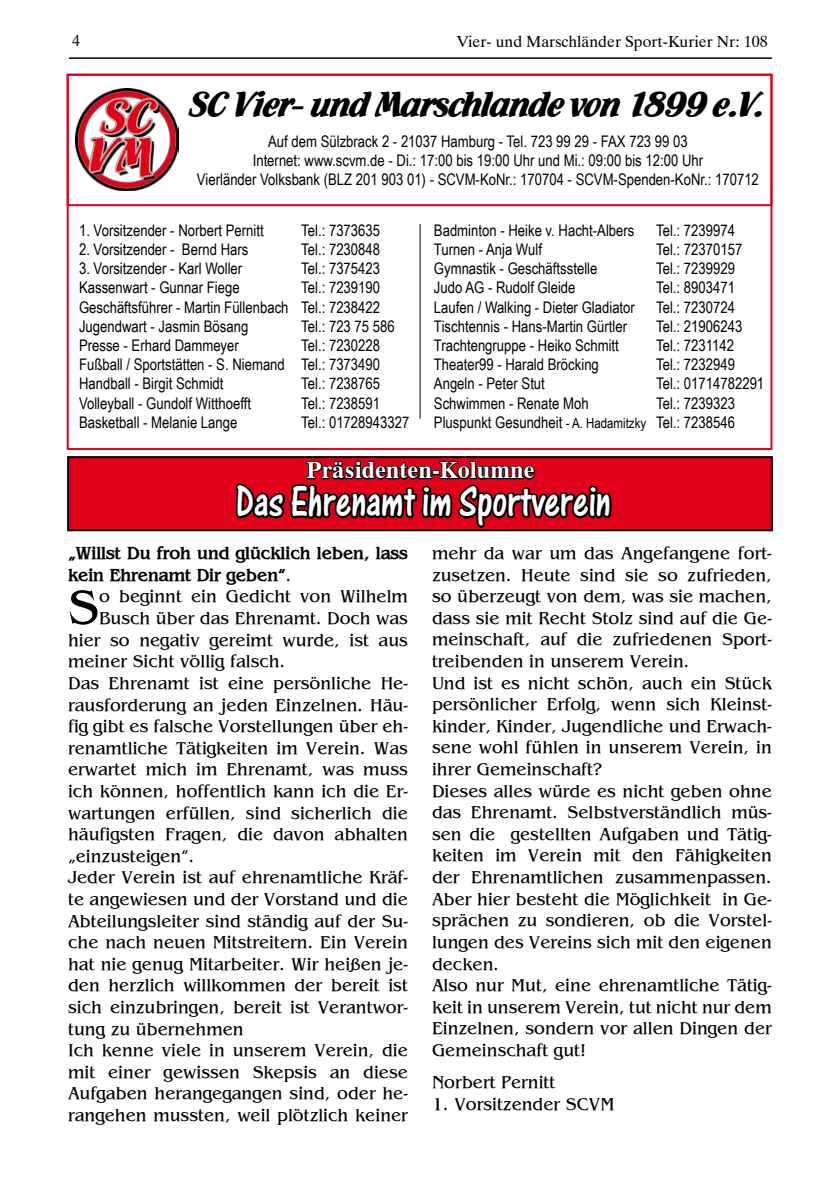
<style>
.page{position:relative;width:840px;height:1191px;background:#fff}
.page>*{position:absolute;margin:0;border:0;box-sizing:border-box;transform-origin:0 0}
.t1{font:51.4px "Bangle Normal";color:#000}
.t2{font:45.2px "One Stroke Script Let Plain";color:#fff;scale:.84 1}
.t3{font:38px "Flamenco D";letter-spacing:-.02em;color:#000}
.t4{font:700 24px "Dutch 801 BT";color:#fff}
.t5{font:18px/21.6px "Bangle Normal";color:#000}
.t6{font:700 18px/21.6px "Bangle";color:#000}
.t7{font:16px/19.2px "Arial Narrow";color:#000;text-align:justify}
.t8{font:16px "Dutch 801 BT";color:#000}
.s1{font-size:14px}
.s2{font-family:"Bangle Normal";font-weight:400}
</style>
<div class="page">
<hr style="left:69px;top:57px;width:702px;height:2px;background:#000">
<div style="left:68px;top:457px;width:703px;height:73px;background:#e1001a"></div>
<div style="left:67px;top:456px;width:705px;height:75px;border:2px solid #000"></div>
<div style="left:67px;top:74px;width:705px;height:132px;border:2px solid #e1001a"></div>
<img style="left:76px;top:88px;width:102px;height:103px">
<hr style="left:419px;top:224px;width:1px;height:195px;background:#000">
<svg style="left:234px;top:379px;width:379px;height:153px"></svg>
<p class="t8" style="left:72px;top:31px;width:9px">4</p>
<p class="t8" style="left:456px;top:32px;width:313px">Vier- und Marschländer Sport-Kurier Nr: 108</p>
<h3 class="t3" style="left:190px;top:82px;width:575px">SC Vier- und Marschlande von 1899 e.V.</h3>
<p class="t7" style="left:197px;top:131px;width:563px;text-align:center">Auf dem Sülzbrack 2 - 21037 Hamburg - Tel. 723 99 29 - FAX 723 99 03<br>Internet: www.scvm.de - Di.: 17:00 bis 19:00 Uhr und Mi.: 09:00 bis 12:00 Uhr<br>Vierländer Volksbank (BLZ 201 903 01) - SCVM-KoNr.: 170704 - SCVM-Spenden-KoNr.: 170712</p>
<p class="t7" style="left:79px;top:220px;width:186px">1. Vorsitzender - Norbert Pernitt</p>
<p class="t7" style="left:301px;top:220px;width:80px">Tel.: 7373635</p>
<p class="t7" style="left:79px;top:239px;width:171px">2. Vorsitzender - Bernd Hars</p>
<p class="t7" style="left:301px;top:239px;width:80px">Tel.: 7230848</p>
<p class="t7" style="left:79px;top:258px;width:165px">3. Vorsitzender - Karl Woller</p>
<p class="t7" style="left:301px;top:258px;width:80px">Tel.: 7375423</p>
<p class="t7" style="left:79px;top:277px;width:162px">Kassenwart - Gunnar Fiege</p>
<p class="t7" style="left:433px;top:220px;width:202px">Badminton - Heike v. Hacht-Albers</p>
<p class="t7" style="left:655px;top:220px;width:80px">Tel.: 7239974</p>
<p class="t7" style="left:433px;top:239px;width:109px">Turnen - Anja Wulf</p>
<p class="t7" style="left:655px;top:239px;width:88px">Tel.: 72370157</p>
<p class="t7" style="left:433px;top:258px;width:165px">Gymnastik - Geschäftsstelle</p>
<p class="t7" style="left:655px;top:258px;width:80px">Tel.: 7239929</p>
<p class="t7" style="left:433px;top:277px;width:143px">Judo AG - Rudolf Gleide</p>
<p class="t7" style="left:655px;top:277px;width:80px">Tel.: 8903471</p>
<p class="t7" style="left:433px;top:297px;width:202px">Laufen / Walking - Dieter Gladiator</p>
<p class="t7" style="left:655px;top:297px;width:80px">Tel.: 7230724</p>
<p class="t7" style="left:433px;top:316px;width:194px">Tischtennis - Hans-Martin Gürtler</p>
<p class="t7" style="left:655px;top:316px;width:88px">Tel.: 21906243</p>
<p class="t7" style="left:433px;top:335px;width:186px">Trachtengruppe - Heiko Schmitt</p>
<p class="t7" style="left:655px;top:335px;width:79px">Tel.: 7231142</p>
<p class="t7" style="left:433px;top:354px;width:166px">Theater99 - Harald Bröcking</p>
<p class="t7" style="left:655px;top:354px;width:80px">Tel.: 7232949</p>
<p class="t7" style="left:433px;top:373px;width:112px">Angeln - Peter Stut</p>
<p class="t7" style="left:655px;top:373px;width:109px">Tel.: 01714782291</p>
<p class="t7" style="left:433px;top:393px;width:156px">Schwimmen - Renate Moh</p>
<p class="t7" style="left:79px;top:277px;width:302px;text-indent:222px">Tel.: 7239190<br>Geschäftsführer - Martin Füllenbach Tel.: 7238422<br>Jugendwart - Jasmin Bösang</p>
<p class="t7" style="left:301px;top:316px;width:95px">Tel.: 723 75 586</p>
<p class="t7" style="left:79px;top:335px;width:302px;text-indent:222px">Tel.: 7230228<br>Fußball / Sportstätten - S. Niemand Tel.: 7373490<br>Handball - Birgit Schmidt</p>
<p class="t7" style="left:79px;top:335px;width:161px">Presse - Erhard Dammeyer</p>
<p class="t7" style="left:301px;top:373px;width:80px">Tel.: 7238765</p>
<p class="t7" style="left:79px;top:393px;width:173px">Volleyball - Gundolf Witthoefft</p>
<p class="t7" style="left:301px;top:393px;width:80px">Tel.: 7238591</p>
<p class="t7" style="left:79px;top:412px;width:160px">Basketball - Melanie Lange</p>
<p class="t7" style="left:301px;top:412px;width:109px">Tel.: 01728943327</p>
<p class="t7" style="left:433px;top:393px;width:302px;text-align:right">Tel.: 7239323<br>Pluspunkt Gesundheit <span class="s1">- A. Hadamitzky</span> Tel.: 7238546</p>
<h3 class="t4" style="left:306px;top:455px;width:229px">Präsidenten-Kolumne</h3>
<h2 class="t2" style="left:236px;top:475px;width:447px">Das Ehrenamt im Sportverein</h2>
<p class="t6" style="left:68px;top:541px;width:341px">„Willst Du froh und glücklich leben, lass kein Ehrenamt Dir geben“<span class="s2">.</span></p>
<h1 class="t1" style="left:68px;top:574px;width:32px">S</h1>
<p class="t5" style="left:99px;top:585px;width:310px">o beginnt ein Gedicht von Wilhelm</p>
<p class="t5" style="left:99px;top:606px;width:310px">Busch über das Ehrenamt. Doch was</p>
<p class="t5" style="left:68px;top:628px;width:341px">hier so negativ gereimt wurde, ist aus</p>
<p class="t5" style="left:68px;top:649px;width:218px">meiner Sicht völlig falsch.</p>
<p class="t5" style="left:68px;top:671px;width:341px">Das Ehrenamt ist eine persönliche He-</p>
<p class="t5" style="left:68px;top:693px;width:341px">rausforderung an jeden Einzelnen. Häu-</p>
<p class="t5" style="left:68px;top:714px;width:341px">fig gibt es falsche Vorstellungen über eh-</p>
<p class="t5" style="left:68px;top:736px;width:341px">renamtliche Tätigkeiten im Verein. Was</p>
<p class="t5" style="left:68px;top:757px;width:341px">erwartet mich im Ehrenamt, was muss</p>
<p class="t5" style="left:68px;top:779px;width:341px">ich können, hoffentlich kann ich die Er-</p>
<p class="t5" style="left:68px;top:801px;width:341px">wartungen erfüllen, sind sicherlich die</p>
<p class="t5" style="left:68px;top:822px;width:341px">häufigsten Fragen, die davon abhalten</p>
<p class="t5" style="left:68px;top:844px;width:128px">„einzusteigen“.</p>
<p class="t5" style="left:68px;top:865px;width:341px">Jeder Verein ist auf ehrenamtliche Kräf-</p>
<p class="t5" style="left:68px;top:887px;width:341px">te angewiesen und der Vorstand und die</p>
<p class="t5" style="left:68px;top:909px;width:341px">Abteilungsleiter sind ständig auf der Su-</p>
<p class="t5" style="left:68px;top:930px;width:341px">che nach neuen Mitstreitern. Ein Verein</p>
<p class="t5" style="left:68px;top:952px;width:341px">hat nie genug Mitarbeiter. Wir heißen je-</p>
<p class="t5" style="left:68px;top:973px;width:341px">den herzlich willkommen der bereit ist</p>
<p class="t5" style="left:68px;top:995px;width:341px">sich einzubringen, bereit ist Verantwor-</p>
<p class="t5" style="left:68px;top:1017px;width:177px">tung zu übernehmen</p>
<p class="t5" style="left:68px;top:1038px;width:341px">Ich kenne viele in unserem Verein, die</p>
<p class="t5" style="left:68px;top:1060px;width:341px">mit einer gewissen Skepsis an diese</p>
<p class="t5" style="left:68px;top:1081px;width:341px">Aufgaben herangegangen sind, oder he-</p>
<p class="t5" style="left:68px;top:1103px;width:341px">rangehen mussten, weil plötzlich keiner</p>
<p class="t5" style="left:432px;top:541px;width:341px">mehr da war um das Angefangene fort&shy;zusetzen. Heute sind sie so zufrieden, so überzeugt von dem, was sie machen, dass sie mit Recht Stolz sind auf die Ge&shy;meinschaft, auf die zufriedenen Sport&shy;treibenden in unserem Verein.<br>Und ist es nicht schön, auch ein Stück persönlicher Erfolg, wenn sich Kleinst&shy;kinder, Kinder, Jugendliche und Erwach&shy;sene wohl fühlen in unserem Verein, in ihrer Gemeinschaft?<br>Dieses alles würde es nicht geben ohne das Ehrenamt. Selbstverständlich müs&shy;sen die gestellten Aufgaben und Tätig&shy;keiten im Verein mit den Fähigkeiten der Ehrenamtlichen zusammenpassen.<br>Aber hier besteht die Möglichkeit in Ge&shy;sprächen zu sondieren, ob die Vorstel&shy;lungen des Vereins sich mit den eigenen decken.<br>Also nur Mut, eine ehrenamtliche Tätig&shy;keit in unserem Verein, tut nicht nur dem Einzelnen, sondern vor allen Dingen der Gemeinschaft gut!</p>
<p class="t5" style="left:432px;top:1070px;width:125px">Norbert Pernitt</p>
<p class="t5" style="left:432px;top:1092px;width:184px">1. Vorsitzender SCVM</p>
</div>
